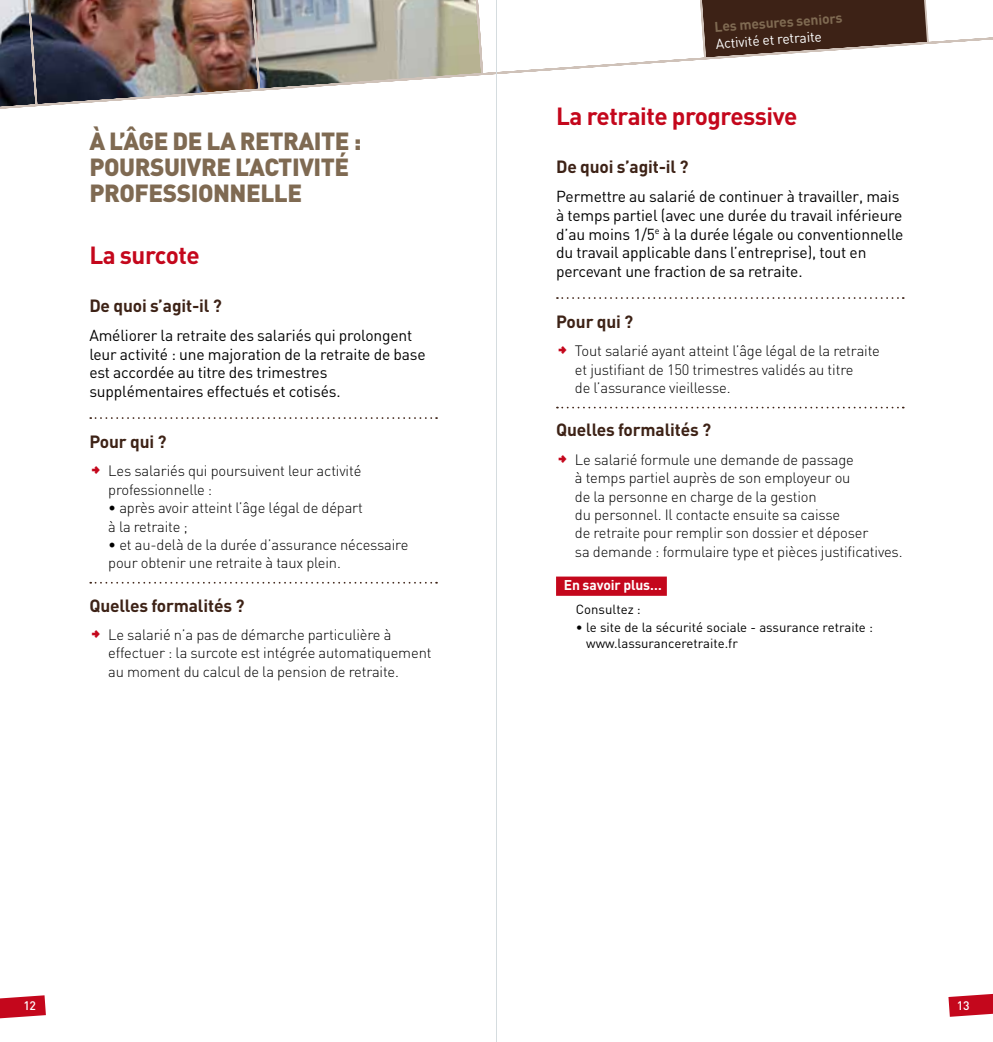
<style>
.page{position:relative;width:993px;height:1042px;background:#fff}
.page>*{position:absolute;margin:0;border:0;box-sizing:border-box;transform-origin:0 0}
.SurTitre{font:900 24.5px/26.2px "DIN";letter-spacing:-.02em;color:#7f6a52}
.Titre{font:700 24.5px "DIN";letter-spacing:-.02em;color:#c4071c}
.SousTitre{font:700 17.5px "DIN";letter-spacing:-.01em;color:#3d2216}
.SousTitre___filet_su{font:700 17.5px "DIN";letter-spacing:-.01em;color:#3d2216}
.Texte_noir{font:15.75px/18.9px "DIN";letter-spacing:-.01em;color:#000}
.Texte_puce{font:300 14.88px/18.4px "DIN";letter-spacing:-.01em;color:#000}
.t1{font:14px "DIN";color:#fff}
.t2{font:700 14px "DIN";color:#7f6a52}
.t3{font:700 14px "DIN";letter-spacing:-.01em;color:#fff}
.Txt_En_savoir_plus{font:13.12px/15.8px "DIN";color:#000}
.t4{font:500 12.25px "DIN";color:#fff}
.s1{font-family:"Mini Pics Directional AA";font-weight:400;color:#c4071c}
</style>
<div class="page">
<img style="left:0;top:0;width:992px;height:109px">
<svg style="left:0;top:995px;width:46px;height:23px"></svg>
<svg style="left:948px;top:994px;width:44px;height:23px"></svg>
<svg style="left:90px;top:417px;width:347px;height:2px"></svg>
<svg style="left:90px;top:582px;width:347px;height:1px"></svg>
<svg style="left:556px;top:297px;width:347px;height:2px"></svg>
<svg style="left:556px;top:407px;width:347px;height:1px"></svg>
<div style="left:556px;top:576px;width:110px;height:20px;background:#c4071c"></div>
<hr style="left:496px;top:0;width:1px;height:1042px;background:#d5dcdf">
<p class="SurTitre" style="left:89px;top:126px;width:273px">À L’ÂGE DE LA RETRAITE :<br>POURSUIVRE L’ACTIVITÉ<br>PROFESSIONNELLE</p>
<p class="Titre" style="left:89px;top:239px;width:112px">La surcote</p>
<p class="SousTitre" style="left:89px;top:294px;width:134px">De quoi s’agit-il ?</p>
<p class="Texte_noir" style="left:89px;top:325px;width:338px">Améliorer la retraite des salariés qui prolongent leur activité : une majoration de la retraite de base est accordée au titre des trimestres supplémentaires effectués et cotisés.</p>
<p class="SousTitre" style="left:89px;top:430px;width:79px">Pour qui ?</p>
<p class="Texte_puce" style="left:108px;top:462px;width:254px;text-indent:-19px"><span class="s1">6</span> Les salariés qui poursuivent leur activité professionnelle :</p>
<p class="Texte_puce" style="left:108px;top:498px;width:256px">• après avoir atteint l’âge légal de départ à la retraite ;</p>
<p class="Texte_puce" style="left:108px;top:535px;width:301px">• et au-delà de la durée d’assurance nécessaire pour obtenir une retraite à taux plein.</p>
<p class="SousTitre___filet_su" style="left:89px;top:594px;width:156px">Quelles formalités ?</p>
<p class="Texte_puce" style="left:108px;top:625px;width:325px;text-indent:-19px"><span class="s1">6</span> Le salarié n’a pas de démarche particulière à effectuer : la surcote est intégrée automatiquement au moment du calcul de la pension de retraite.</p>
<p class="t2" style="left:713px;top:18px;width:129px;rotate:-4deg">Les mesures seniors</p>
<p class="t1" style="left:715px;top:35px;width:108px;rotate:-4deg">Activité et retraite</p>
<p class="Titre" style="left:556px;top:100px;width:243px">La retraite progressive</p>
<p class="SousTitre" style="left:556px;top:155px;width:134px">De quoi s’agit-il ?</p>
<p class="Texte_noir" style="left:556px;top:186px;width:349px">Permettre au salarié de continuer à travailler, mais à temps partiel (avec une durée du travail inférieure d’au moins 1/5<sup>e</sup> à la durée légale ou conventionnelle du travail applicable dans l’entreprise), tout en percevant une fraction de sa retraite.</p>
<p class="SousTitre" style="left:556px;top:310px;width:79px">Pour qui ?</p>
<p class="Texte_puce" style="left:574px;top:342px;width:306px;text-indent:-19px"><span class="s1">6</span> Tout salarié ayant atteint l’âge légal de la retraite et justifiant de 150 trimestres validés au titre<br>de l’assurance vieillesse.</p>
<p class="SousTitre___filet_su" style="left:556px;top:419px;width:156px">Quelles formalités ?</p>
<p class="Texte_puce" style="left:574px;top:450px;width:329px;text-indent:-19px"><span class="s1">6</span> Le salarié formule une demande de passage<br>à temps partiel auprès de son employeur ou<br>de la personne en charge de la gestion<br>du personnel. Il contacte ensuite sa caisse<br>de retraite pour remplir son dossier et déposer<br>sa demande : formulaire type et pièces justificatives.</p>
<p class="t3" style="left:563px;top:576px;width:99px">En savoir plus…</p>
<p class="Txt_En_savoir_plus" style="left:575px;top:601px;width:66px">Consultez :</p>
<p class="Txt_En_savoir_plus" style="left:586px;top:619px;width:288px;text-indent:-10px">• le site de la sécurité sociale - assurance retraite : www.lassuranceretraite.fr</p>
<p class="t4" style="left:23px;top:998px;width:14px">12</p>
<p class="t4" style="left:956px;top:998px;width:14px">13</p>
</div>
